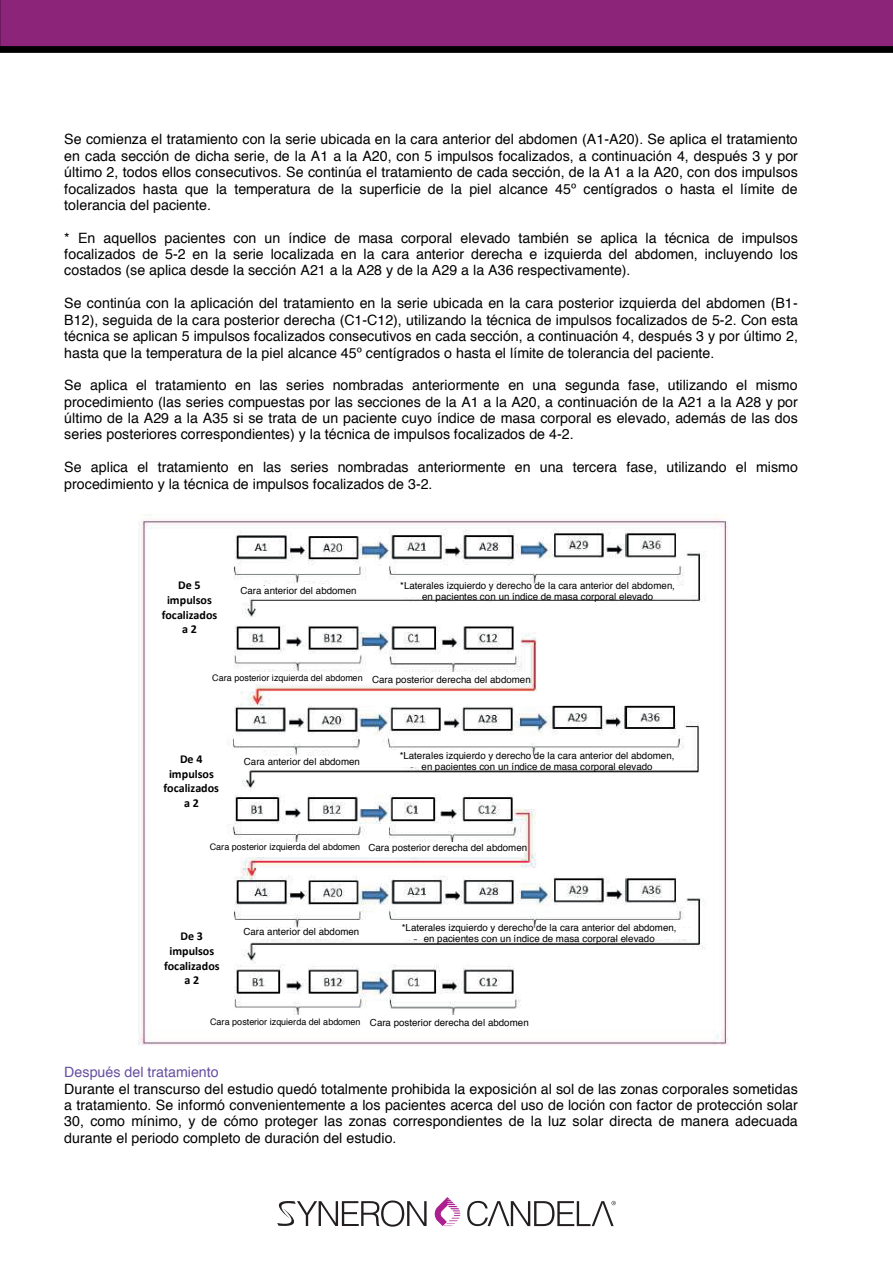
<style>
.page{position:relative;width:893px;height:1263px;background:#fff}
.page>*{position:absolute;margin:0;border:0;box-sizing:border-box;transform-origin:0 0}
.t1{font:14.25px/16.4px "Helvetica";color:#000001;text-align:justify}
.t2{font:14.25px "Helvetica";color:#674ea0}
.t3{font:700 12px/14.7px "Calibri";color:#000001;text-align:center}
.t4{font:9.75px/11.1px "Helvetica";color:#000001;text-align:center}
.t5{font:9px "Helvetica";letter-spacing:.005em;color:#000001}
.s1{font-size:9.75px}
</style>
<div class="page">
<svg style="left:0;top:0;width:893px;height:53px;background:#7a1f69"></svg>
<img style="left:139px;top:514px;width:589px;height:531px">
<div style="left:150px;top:573px;width:79px;height:69px;background:#fff"></div>
<div style="left:152px;top:746px;width:79px;height:70px;background:#fff"></div>
<div style="left:153px;top:924px;width:78px;height:69px;background:#fff"></div>
<div style="left:256px;top:586px;width:432px;height:11px;background:#fff"></div>
<div style="left:252px;top:756px;width:432px;height:11px;background:#fff"></div>
<div style="left:260px;top:928px;width:432px;height:11px;background:#fff"></div>
<div style="left:266px;top:584px;width:405px;height:11px;background:#fff"></div>
<div style="left:240px;top:672px;width:286px;height:12px;background:#fff"></div>
<div style="left:235px;top:843px;width:289px;height:14px;background:#fff"></div>
<div style="left:240px;top:1015px;width:286px;height:17px;background:#fff"></div>
<svg style="left:277px;top:1200px;width:150px;height:27px"></svg>
<svg style="left:434px;top:1197px;width:26px;height:29px"></svg>
<svg style="left:467px;top:1201px;width:149px;height:25px"></svg>
<p class="t1" style="left:64px;top:132px;width:735px">Se comienza el tratamiento con la serie ubicada en la cara anterior del abdomen (A1-A20). Se aplica el tratamiento en cada sección de dicha serie, de la A1 a la A20, con 5 impulsos focalizados, a continuación 4, después 3 y por último 2, todos ellos consecutivos. Se continúa el tratamiento de cada sección, de la A1 a la A20, con dos impulsos focalizados hasta que la temperatura de la superficie de la piel alcance 45º centígrados o hasta el límite de tolerancia del paciente.</p>
<p class="t1" style="left:64px;top:230px;width:735px">* En aquellos pacientes con un índice de masa corporal elevado también se aplica la técnica de impulsos focalizados de 5-2 en la serie localizada en la cara anterior derecha e izquierda del abdomen, incluyendo los costados (se aplica desde la sección A21 a la A28 y de la A29 a la A36 respectivamente).</p>
<p class="t1" style="left:64px;top:295px;width:735px">Se continúa con la aplicación del tratamiento en la serie ubicada en la cara posterior izquierda del abdomen (B1- B12), seguida de la cara posterior derecha (C1-C12), utilizando la técnica de impulsos focalizados de 5-2. Con esta técnica se aplican 5 impulsos focalizados consecutivos en cada sección, a continuación 4, después 3 y por último 2, hasta que la temperatura de la piel alcance 45º centígrados o hasta el límite de tolerancia del paciente.</p>
<p class="t1" style="left:64px;top:378px;width:735px">Se aplica el tratamiento en las series nombradas anteriormente en una segunda fase, utilizando el mismo procedimiento (las series compuestas por las secciones de la A1 a la A20, a continuación de la A21 a la A28 y por último de la A29 a la A35 si se trata de un paciente cuyo índice de masa corporal es elevado, además de las dos series posteriores correspondientes) y la técnica de impulsos focalizados de 4-2.</p>
<p class="t1" style="left:64px;top:459px;width:735px">Se aplica el tratamiento en las series nombradas anteriormente en una tercera fase, utilizando el mismo procedimiento y la técnica de impulsos focalizados de 3-2.</p>
<p class="t3" style="left:162px;top:577px;width:57px">De 5 impulsos focalizados a 2</p>
<p class="t4" style="left:241px;top:585px;width:117px">Cara anterior del abdomen</p>
<p class="t4" style="left:400px;top:580px;width:276px">*Laterales izquierdo y derecho de la cara anterior del abdomen, en pacientes con un índice de masa corporal elevado</p>
<p class="t5" style="left:212px;top:671px;width:320px">Cara posterior izquierda del abdomen <span class="s1">Cara posterior derecha del abdomen</span></p>
<p class="t3" style="left:163px;top:751px;width:57px">De 4 impulsos focalizados a 2</p>
<p class="t4" style="left:244px;top:756px;width:117px">Cara anterior del abdomen</p>
<p class="t4" style="left:400px;top:750px;width:276px">*Laterales izquierdo y derecho de la cara anterior del abdomen, en pacientes con un índice de masa corporal elevado</p>
<p class="t5" style="left:210px;top:840px;width:319px">Cara posterior izquierda del abdomen <span class="s1">Cara posterior derecha del abdomen</span></p>
<p class="t3" style="left:164px;top:928px;width:57px">De 3 impulsos focalizados a 2</p>
<p class="t4" style="left:243px;top:926px;width:117px">Cara anterior del abdomen</p>
<p class="t4" style="left:402px;top:922px;width:276px">*Laterales izquierdo y derecho de la cara anterior del abdomen, en pacientes con un índice de masa corporal elevado</p>
<p class="t5" style="left:210px;top:1014px;width:320px">Cara posterior izquierda del abdomen <span class="s1">Cara posterior derecha del abdomen</span></p>
<p class="t2" style="left:64px;top:1061px;width:156px">Después del tratamiento</p>
<p class="t1" style="left:64px;top:1081px;width:735px">Durante el transcurso del estudio quedó totalmente prohibida la exposición al sol de las zonas corporales sometidas a tratamiento. Se informó convenientemente a los pacientes acerca del uso de loción con factor de protección solar 30, como mínimo, y de cómo proteger las zonas correspondientes de la luz solar directa de manera adecuada durante el periodo completo de duración del estudio.</p>
</div>
